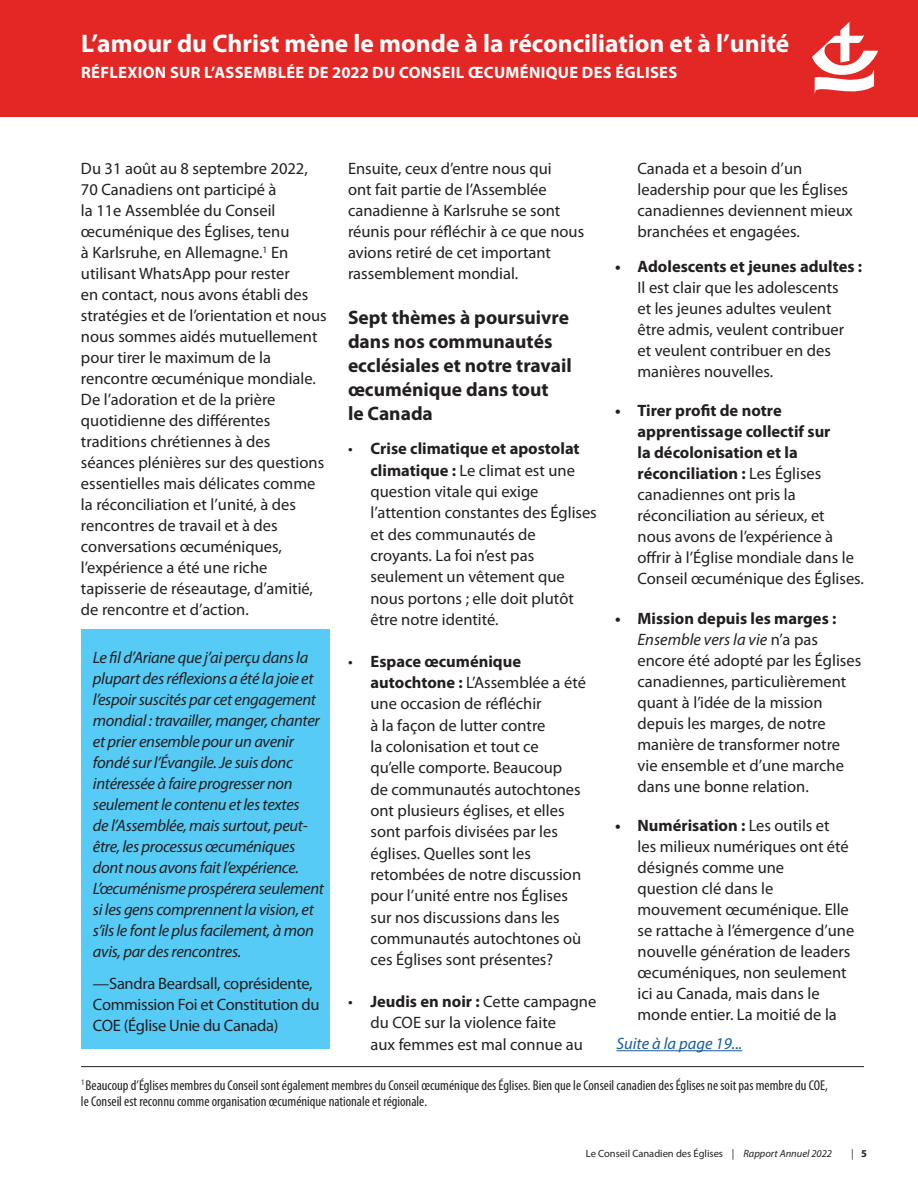
<style>
.page{position:relative;width:918px;height:1188px;background:#fff}
.page>*{position:absolute;margin:0;border:0;box-sizing:border-box;transform-origin:0 0}
.t1{font:700 25.5px "Myriad Pro";color:#fff}
.t2{font:700 19.5px/24px "Myriad Pro";color:#231f20}
.t3{font:16.5px/21px "Myriad Pro";color:#231f20}
.t4{font:italic 16.5px/21px "Myriad Pro";letter-spacing:-.02em;color:#231f20}
.t5{font:16.5px/21px "Myriad Pro";letter-spacing:-.02em;color:#231f20}
.t6{font:700 16.5px "Myriad Pro";letter-spacing:.02em;color:#fff}
.t7{font:700 16.5px "Myriad Pro";color:#231f20}
.t8{font:italic 16.5px "Myriad Pro";color:#175d9e}
.t9{font:condensed 14.25px/16.5px "Myriad Pro";color:#231f20}
.t10{font:10.5px "Myriad Pro";color:#231f20}
.t11{font:italic 10.5px "Myriad Pro";color:#231f20}
.s1{font-weight:700}
.s2{font-style:italic}
.s3{font-weight:700;font-style:normal}
</style>
<div class="page">
<div style="left:0;top:0;width:918px;height:117px;background:#e22725"></div>
<svg style="left:812px;top:22px;width:66px;height:72px"></svg>
<div style="left:81px;top:629px;width:249px;height:420px;background:#56cbf5"></div>
<hr style="left:81px;top:1066px;width:783px;height:1px;background:#231f20">
<hr style="left:616px;top:1050px;width:126px;height:1px;background:#175d9e">
<h1 class="t1" style="left:81px;top:27px;width:710px">L’amour du Christ mène le monde à la réconciliation et à l’unité</h1>
<p class="t6" style="left:81px;top:61px;width:598px">RÉFLEXION SUR L’ASSEMBLÉE DE 2022 DU CONSEIL ŒCUMÉNIQUE DES ÉGLISES</p>
<p class="t3" style="left:81px;top:158px;width:247px">Du 31 août au 8 septembre 2022,<br>70 Canadiens ont participé à<br>la 11e Assemblée du Conseil œcuménique des Églises, tenu<br>à Karlsruhe, en Allemagne.<sup>1</sup> En utilisant WhatsApp pour rester<br>en contact, nous avons établi des stratégies et de l’orientation et nous nous sommes aidés mutuellement pour tirer le maximum de la rencontre œcuménique mondiale.<br>De l’adoration et de la prière quotidienne des différentes traditions chrétiennes à des séances plénières sur des questions essentielles mais délicates comme la réconciliation et l’unité, à des rencontres de travail et à des conversations œcuméniques, l’expérience a été une riche tapisserie de réseautage, d’amitié, de rencontre et d’action.</p>
<p class="t3" style="left:348px;top:158px;width:238px">Ensuite, ceux d’entre nous qui<br>ont fait partie de l’Assemblée canadienne à Karlsruhe se sont réunis pour réfléchir à ce que nous avions retiré de cet important rassemblement mondial.</p>
<p class="t2" style="left:348px;top:304px;width:225px">Sept thèmes à poursuivre dans nos communautés ecclésiales et notre travail œcuménique dans tout<br>le Canada</p>
<p class="t3" style="left:371px;top:438px;width:228px;text-indent:-23px">• <span class="s1">Crise climatique et apostolat climatique :</span> Le climat est une question vitale qui exige l’attention constantes des Églises et des communautés de croyants. La foi n’est pas seulement un vêtement que nous portons ; elle doit plutôt être notre identité.</p>
<p class="t3" style="left:371px;top:650px;width:217px;text-indent:-23px">• <span class="s1">Espace œcuménique autochtone :</span> L’Assemblée a été une occasion de réfléchir<br>à la façon de lutter contre<br>la colonisation et tout ce qu’elle comporte. Beaucoup<br>de communautés autochtones ont plusieurs églises, et elles sont parfois divisées par les églises. Quelles sont les retombées de notre discussion pour l’unité entre nos Églises sur nos discussions dans les communautés autochtones où ces Églises sont présentes?</p>
<p class="t3" style="left:371px;top:991px;width:227px;text-indent:-23px">• <span class="s1">Jeudis en noir :</span> Cette campagne du COE sur la violence faite<br>aux femmes est mal connue au</p>
<p class="t4" style="left:93px;top:647px;width:233px">Le fil d’Ariane que j’ai perçu dans la plupart des réflexions a été la joie et l’espoir suscités par cet engagement mondial : travailler, manger, chanter et prier ensemble pour un avenir fondé sur l’Évangile. Je suis donc intéressée à faire progresser non seulement le contenu et les textes<br>de l’Assemblée, mais surtout, peut&shy;être, les processus œcuméniques dont nous avons fait l’expérience.<br>L’œcuménisme prospérera seulement si les gens comprennent la vision, et s’ils le font le plus facilement, à mon avis, par des rencontres.</p>
<p class="t5" style="left:93px;top:973px;width:228px">—Sandra Beardsall, coprésidente,<br>Commission Foi et Constitution du<br>COE (Église Unie du Canada)</p>
<p class="t3" style="left:638px;top:158px;width:217px">Canada et a besoin d’un leadership pour que les Églises canadiennes deviennent mieux branchées et engagées.</p>
<p class="t7" style="left:615px;top:256px;width:249px">• Adolescents et jeunes adultes :</p>
<p class="t3" style="left:638px;top:277px;width:208px">Il est clair que les adolescents et les jeunes adultes veulent être admis, veulent contribuer et veulent contribuer en des manières nouvelles.</p>
<p class="t3" style="left:638px;top:400px;width:228px;text-indent:-23px"><span class="s1">• Tirer profit de notre apprentissage collectif sur<br>la décolonisation et la réconciliation :</span> Les Églises canadiennes ont pris la réconciliation au sérieux, et<br>nous avons de l’expérience à offrir à l’Église mondiale dans le<br>Conseil œcuménique des Églises.</p>
<p class="t3" style="left:638px;top:607px;width:225px;text-indent:-23px"><span class="s1">• Mission depuis les marges :<br></span><span class="s2">Ensemble vers la vie</span> n’a pas encore été adopté par les Églises canadiennes, particulièrement quant à l’idée de la mission depuis les marges, de notre manière de transformer notre vie ensemble et d’une marche dans une bonne relation.</p>
<p class="t3" style="left:638px;top:815px;width:218px;text-indent:-23px"><span class="s1">• Numérisation :</span> Les outils et<br>les milieux numériques ont été désignés comme une<br>question clé dans le mouvement œcuménique. Elle se rattache à l’émergence d’une nouvelle génération de leaders œcuméniques, non seulement ici au Canada, mais dans le monde entier. La moitié de la</p>
<p class="t8" style="left:616px;top:1033px;width:127px">Suite à la page 19...</p>
<p class="t9" style="left:81px;top:1076px;width:748px"><sup>1</sup> Beaucoup d’Églises membres du Conseil sont également membres du Conseil œcuménique des Églises. Bien que le Conseil canadien des Églises ne soit pas membre du COE, le Conseil est reconnu comme organisation œcuménique nationale et régionale.</p>
<p class="t10" style="left:586px;top:1147px;width:248px">Le Conseil Canadien des Églises | <span class="s2">Rapport Annuel 2022</span></p>
<p class="t11" style="left:851px;top:1147px;width:17px">| <span class="s3">5</span></p>
</div>
